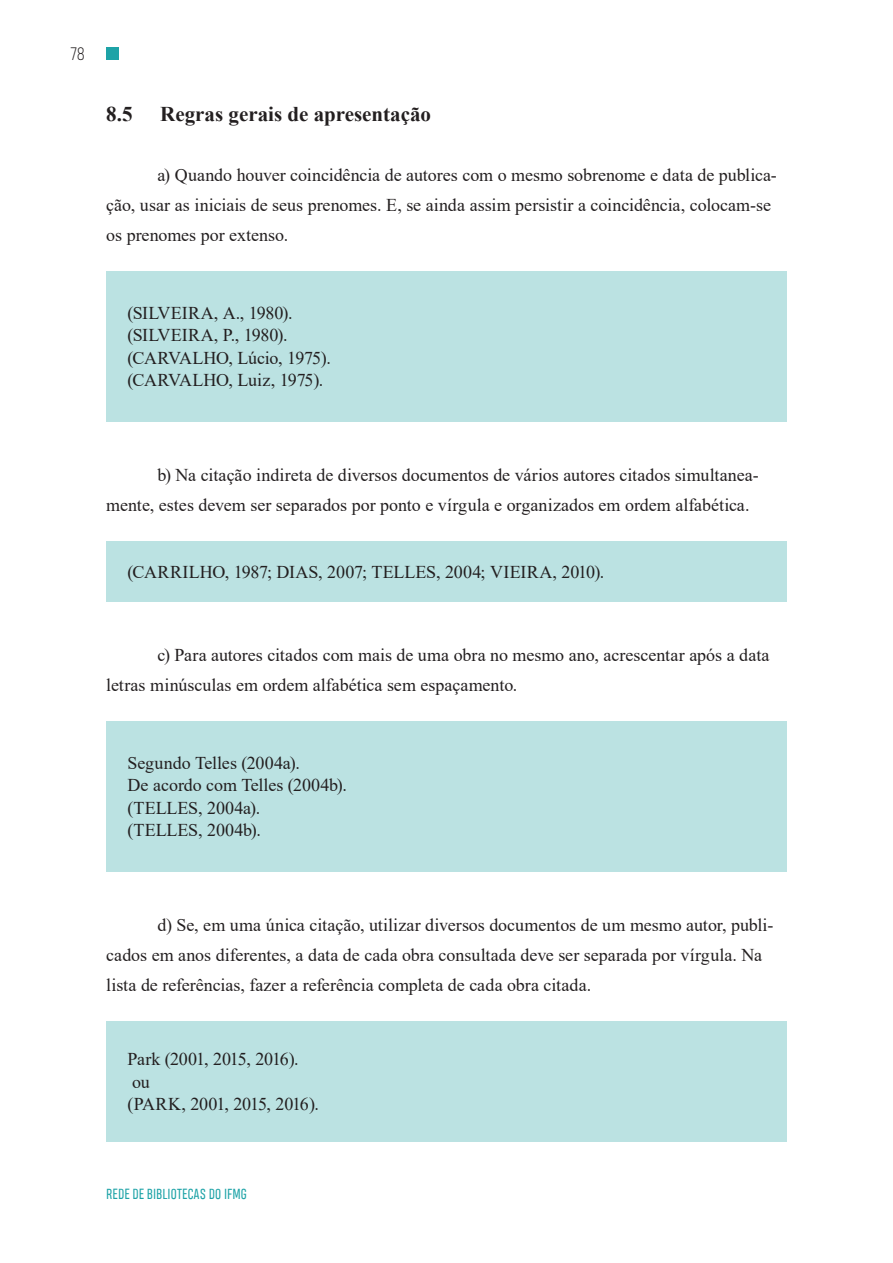
<style>
.page{position:relative;width:893px;height:1263px;background:#fff}
.page>*{position:absolute;margin:0;border:0;box-sizing:border-box;transform-origin:0 0}
.t1{font:700 21px "Times New Roman";color:#231f20}
.t2{font:18px/22.5px "Times New Roman";letter-spacing:-.005em;color:#231f20}
.t3{font:300 18px "Akrobat";color:#231f20}
.t4{font:15px "Heading Smallcase Pro Trial";letter-spacing:.01em;color:#1ea3a7}
</style>
<div class="page">
<div style="left:106px;top:47px;width:13px;height:13px;background:#1ea3a7"></div>
<div style="left:106px;top:271px;width:681px;height:150px;background:#bbe2e2"></div>
<div style="left:106px;top:721px;width:681px;height:150px;background:#bbe2e2"></div>
<div style="left:106px;top:541px;width:681px;height:60px;background:#bbe2e2"></div>
<div style="left:106px;top:1021px;width:681px;height:120px;background:#bbe2e2"></div>
<p class="t3" style="left:71px;top:43px;width:16px">78</p>
<p class="t1" style="left:106px;top:99px;width:28px">8.5</p>
<p class="t1" style="left:160px;top:99px;width:272px">Regras gerais de apresentação</p>
<p class="t2" style="left:106px;top:160px;width:672px;line-height:30px;text-indent:51px">a) Quando houver coincidência de autores com o mesmo sobrenome e data de publica&shy;ção, usar as iniciais de seus prenomes. E, se ainda assim persistir a coincidência, colocam-se os prenomes por extenso.</p>
<p class="t2" style="left:128px;top:301px;width:205px">(SILVEIRA, A., 1980). (SILVEIRA, P., 1980). (CARVALHO, Lúcio, 1975). (CARVALHO, Luiz, 1975).</p>
<p class="t2" style="left:106px;top:460px;width:654px;line-height:30px;text-indent:51px">b) Na citação indireta de diversos documentos de vários autores citados simultanea&shy;mente, estes devem ser separados por ponto e vírgula e organizados em ordem alfabética.</p>
<p class="t2" style="left:128px;top:560px;width:478px">(CARRILHO, 1987; DIAS, 2007; TELLES, 2004; VIEIRA, 2010).</p>
<p class="t2" style="left:106px;top:640px;width:665px;line-height:30px;text-indent:51px">c) Para autores citados com mais de uma obra no mesmo ano, acrescentar após a data letras minúsculas em ordem alfabética sem espaçamento.</p>
<p class="t2" style="left:128px;top:751px;width:221px">Segundo Telles (2004a).<br>De acordo com Telles (2004b). (TELLES, 2004a).<br>(TELLES, 2004b).</p>
<p class="t2" style="left:106px;top:910px;width:669px;line-height:30px;text-indent:51px">d) Se, em uma única citação, utilizar diversos documentos de um mesmo autor, publi&shy;cados em anos diferentes, a data de cada obra consultada deve ser separada por vírgula. Na lista de referências, fazer a referência completa de cada obra citada.</p>
<p class="t2" style="left:128px;top:1047px;width:193px">Park (2001, 2015, 2016). ou<br>(PARK, 2001, 2015, 2016).</p>
<p class="t4" style="left:106px;top:1185px;width:142px">REDE DE BIBLIOTECAS DO IFMG</p>
</div>
